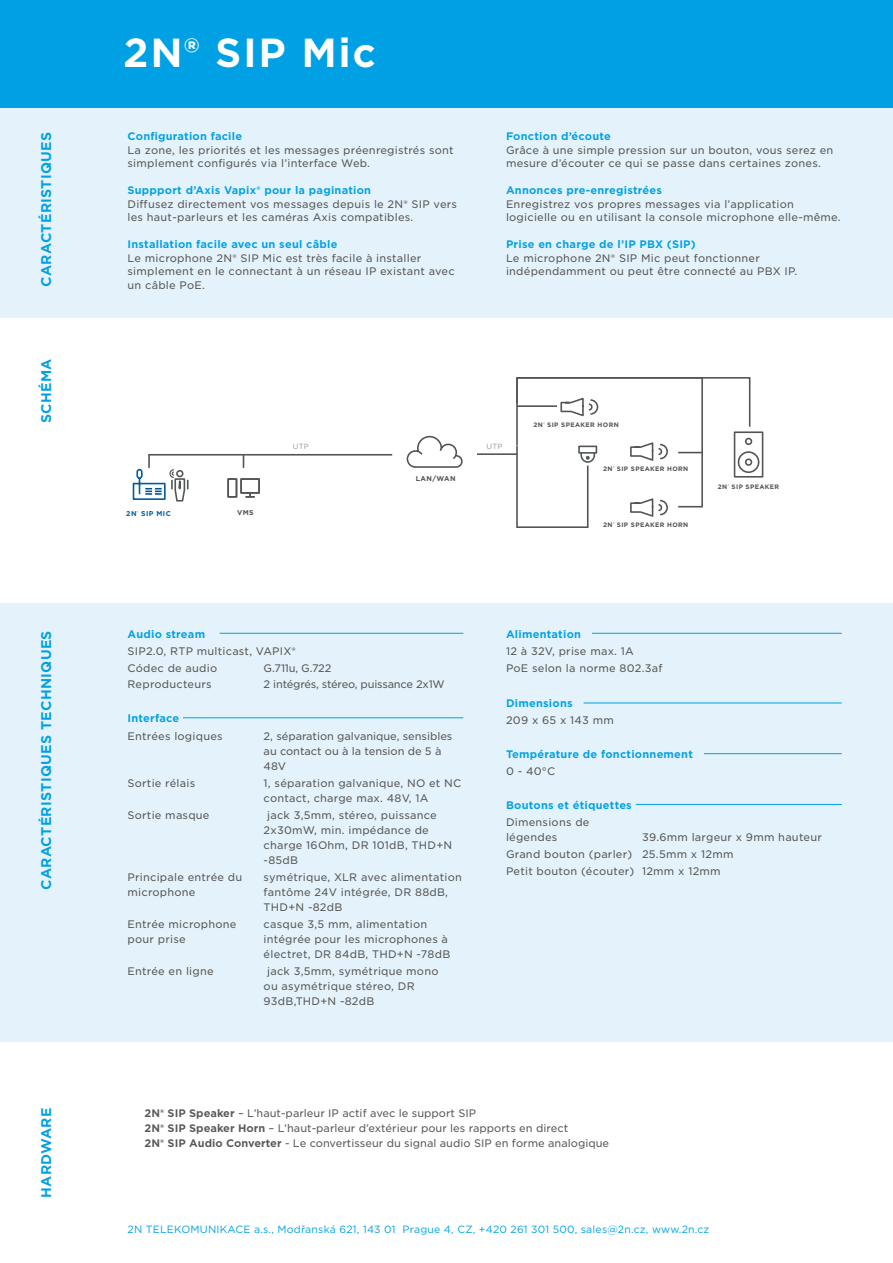
<style>
.page{position:relative;width:893px;height:1263px;background:#fff}
.page>*{position:absolute;margin:0;border:0;box-sizing:border-box;transform-origin:0 0}
.t1{font:700 39px "Gotham S Sm";letter-spacing:.04em;color:#fff}
.t2{font:700 13.5px "Gotham S Sm";letter-spacing:.02em;color:#00a1e4}
.t3{font:10.5px/15px "Gotham S Sm";letter-spacing:.02em;color:#585856}
.t4{font:700 10.5px "Gotham S Sm";letter-spacing:.02em;color:#00a1e4}
.t5{font:10.5px/15px "Gotham S Sm";color:#585856}
.t6{font:10.5px "Gotham";letter-spacing:.02em;color:#00a1e4}
.t7{font:10.5px/15px "Gotham S Sm";letter-spacing:-.005em;color:#585856}
.t8{font:10.5px "Gotham S Sm";letter-spacing:-.02em;color:#585856}
.t9{font:7.5px "Gotham";letter-spacing:.02em;color:#939598}
.t10{font:700 7.05px "Gotham";letter-spacing:.06em;color:#515454}
.t11{font:700 7.05px "Gotham";letter-spacing:.06em;color:#005f9e}
.t12{font:700 6.45px "Gotham";letter-spacing:.06em;color:#525555}
.s1{font-weight:700}
</style>
<div class="page">
<div style="left:0;top:106px;width:893px;height:212px;background:#e4f2fb"></div>
<div style="left:0;top:604px;width:893px;height:438px;background:#e4f2fb"></div>
<hr style="left:220px;top:633px;width:243px;height:1px;background:#00a1e4">
<hr style="left:183px;top:717px;width:280px;height:1px;background:#00a1e4">
<hr style="left:592px;top:633px;width:250px;height:1px;background:#00a1e4">
<hr style="left:584px;top:703px;width:258px;height:1px;background:#00a1e4">
<hr style="left:704px;top:753px;width:138px;height:1px;background:#00a1e4">
<hr style="left:636px;top:804px;width:206px;height:1px;background:#00a1e4">
<div style="left:0;top:0;width:893px;height:107px;background:#00a1e4"></div>
<svg style="left:243px;top:456px;width:1px;height:12px"></svg>
<hr style="left:149px;top:454px;width:243px;height:2px;background:#525555">
<svg style="left:406px;top:435px;width:57px;height:33px"></svg>
<hr style="left:477px;top:453px;width:40px;height:2px;background:#525555">
<svg style="left:227px;top:478px;width:33px;height:20px"></svg>
<div style="left:745px;top:438px;width:7px;height:7px;border:2px solid #525555;border-radius:50%"></div>
<div style="left:745px;top:458px;width:7px;height:8px;border:2px solid #525555;border-radius:50%"></div>
<div style="left:734px;top:431px;width:29px;height:47px;border:2px solid #525555"></div>
<div style="left:738px;top:451px;width:21px;height:22px;border:2px solid #525555;border-radius:50%"></div>
<svg style="left:132px;top:454px;width:57px;height:48px"></svg>
<svg style="left:515px;top:377px;width:236px;height:151px"></svg>
<p class="t2" style="left:37px;top:287px;width:157px;rotate:-90deg">CARACTÉRISTIQUES</p>
<p class="t2" style="left:37px;top:423px;width:66px;rotate:-90deg">SCHÉMA</p>
<p class="t2" style="left:37px;top:890px;width:261px;rotate:-90deg">CARACTÉRISTIQUES TECHNIQUES</p>
<p class="t2" style="left:37px;top:1198px;width:92px;rotate:-90deg">HARDWARE</p>
<h1 class="t1" style="left:123px;top:25px;width:254px">2N® SIP Mic</h1>
<p class="t4" style="left:128px;top:129px;width:116px">Configuration facile</p>
<p class="t3" style="left:128px;top:143px;width:328px;line-height:13.5px">La zone, les priorités et les messages préenregistrés sont simplement configurés via l’interface Web.</p>
<p class="t4" style="left:128px;top:183px;width:245px">Suppport d’Axis Vapix® pour la pagination</p>
<p class="t3" style="left:128px;top:197px;width:331px;line-height:13.5px">Diffusez directement vos messages depuis le 2N® SIP vers les haut-parleurs et les caméras Axis compatibles.</p>
<p class="t4" style="left:128px;top:237px;width:211px">Installation facile avec un seul câble</p>
<p class="t3" style="left:128px;top:251px;width:329px;line-height:13.5px">Le microphone 2N® SIP Mic est très facile à installer simplement en le connectant à un réseau IP existant avec un câble PoE.</p>
<p class="t4" style="left:506px;top:129px;width:106px">Fonction d’écoute</p>
<p class="t3" style="left:506px;top:143px;width:329px;line-height:13.5px">Grâce à une simple pression sur un bouton, vous serez en mesure d’écouter ce qui se passe dans certaines zones.</p>
<p class="t4" style="left:506px;top:183px;width:158px">Annonces pre-enregistrées</p>
<p class="t3" style="left:506px;top:197px;width:336px;line-height:13.5px">Enregistrez vos propres messages via l’application logicielle ou en utilisant la console microphone elle-même.</p>
<p class="t4" style="left:506px;top:237px;width:191px">Prise en charge de l’IP PBX (SIP)</p>
<p class="t3" style="left:506px;top:251px;width:293px;line-height:13.5px">Le microphone 2N® SIP Mic peut fonctionner indépendamment ou peut être connecté au PBX IP.</p>
<p class="t12" style="left:534px;top:420px;width:87px">2N<sup>®</sup> SIP SPEAKER HORN</p>
<p class="t11" style="left:126px;top:509px;width:46px">2N<sup>®</sup> SIP MIC</p>
<p class="t10" style="left:237px;top:508px;width:18px">VMS</p>
<p class="t9" style="left:293px;top:441px;width:17px">UTP</p>
<p class="t9" style="left:487px;top:441px;width:17px">UTP</p>
<p class="t10" style="left:416px;top:474px;width:41px">LAN/WAN</p>
<p class="t12" style="left:603px;top:465px;width:87px">2N<sup>®</sup> SIP SPEAKER HORN</p>
<p class="t12" style="left:603px;top:521px;width:87px">2N<sup>®</sup> SIP SPEAKER HORN</p>
<p class="t12" style="left:718px;top:482px;width:63px">2N<sup>®</sup> SIP SPEAKER</p>
<p class="t4" style="left:128px;top:627px;width:79px">Audio stream</p>
<p class="t3" style="left:128px;top:642px;width:170px;line-height:17px">SIP2.0, RTP multicast, VAPIX®<br>Códec de audio</p>
<p class="t3" style="left:264px;top:660px;width:69px">G.711u, G.722</p>
<p class="t3" style="left:128px;top:677px;width:86px">Reproducteurs</p>
<p class="t8" style="left:264px;top:678px;width:183px">2 intégrés, stéreo, puissance 2x1W</p>
<p class="t4" style="left:128px;top:711px;width:53px">Interface</p>
<p class="t3" style="left:128px;top:729px;width:97px">Entrées logiques</p>
<p class="t7" style="left:264px;top:729px;width:190px">2, séparation galvanique, sensibles au contact ou à la tension de 5 à<br>48V</p>
<p class="t3" style="left:128px;top:775px;width:69px">Sortie rélais</p>
<p class="t3" style="left:264px;top:775px;width:199px">1, séparation galvanique, NO et NC contact, charge max. 48V, 1A</p>
<p class="t3" style="left:128px;top:807px;width:83px">Sortie masque</p>
<p class="t3" style="left:264px;top:807px;width:190px;text-indent:4px">jack 3,5mm, stéreo, puissance<br>2x30mW, min. impédance de charge 16Ohm, DR 101dB, THD+N -85dB</p>
<p class="t3" style="left:128px;top:869px;width:116px">Principale entrée du microphone</p>
<p class="t3" style="left:264px;top:869px;width:200px">symétrique, XLR avec alimentation fantôme 24V intégrée, DR 88dB,<br>THD+N -82dB</p>
<p class="t3" style="left:128px;top:916px;width:111px">Entrée microphone pour prise</p>
<p class="t3" style="left:264px;top:916px;width:188px">casque 3,5 mm, alimentation intégrée pour les microphones à électret, DR 84dB, THD+N -78dB</p>
<p class="t3" style="left:128px;top:963px;width:88px">Entrée en ligne</p>
<p class="t3" style="left:264px;top:963px;width:176px;text-indent:4px">jack 3,5mm, symétrique mono ou asymétrique stéreo, DR<br>93dB,THD+N -82dB</p>
<p class="t4" style="left:506px;top:627px;width:77px">Alimentation</p>
<p class="t3" style="left:506px;top:642px;width:158px;line-height:17px">12 à 32V, prise max. 1A<br>PoE selon la norme 802.3af</p>
<p class="t4" style="left:506px;top:696px;width:68px">Dimensions</p>
<p class="t3" style="left:506px;top:713px;width:109px">209 x 65 x 143 mm</p>
<p class="t4" style="left:506px;top:747px;width:188px">Température de fonctionnement</p>
<p class="t3" style="left:506px;top:763px;width:51px">0 - 40°C</p>
<p class="t4" style="left:506px;top:798px;width:127px">Boutons et étiquettes</p>
<p class="t3" style="left:506px;top:814px;width:85px">Dimensions de légendes</p>
<p class="t3" style="left:506px;top:828px;width:317px;line-height:17px;text-indent:136px">39.6mm largeur x 9mm hauteur<br>Grand bouton (parler) 25.5mm x 12mm<br>Petit bouton (écouter) 12mm x 12mm</p>
<p class="t5" style="left:145px;top:1105px;width:466px"><span class="s1">2N® SIP Speaker</span> – L’haut-parleur IP actif avec le support SIP<br><span class="s1">2N® SIP Speaker Horn</span> – L’haut-parleur d’extérieur pour les rapports en direct<br><span class="s1">2N® SIP Audio Converter</span> - Le convertisseur du signal audio SIP en forme analogique</p>
<p class="t6" style="left:128px;top:1223px;width:583px">2N TELEKOMUNIKACE a.s., Modřanská 621, 143 01 Prague 4, CZ, +420 261 301 500, sales@2n.cz, www.2n.cz</p>
</div>
